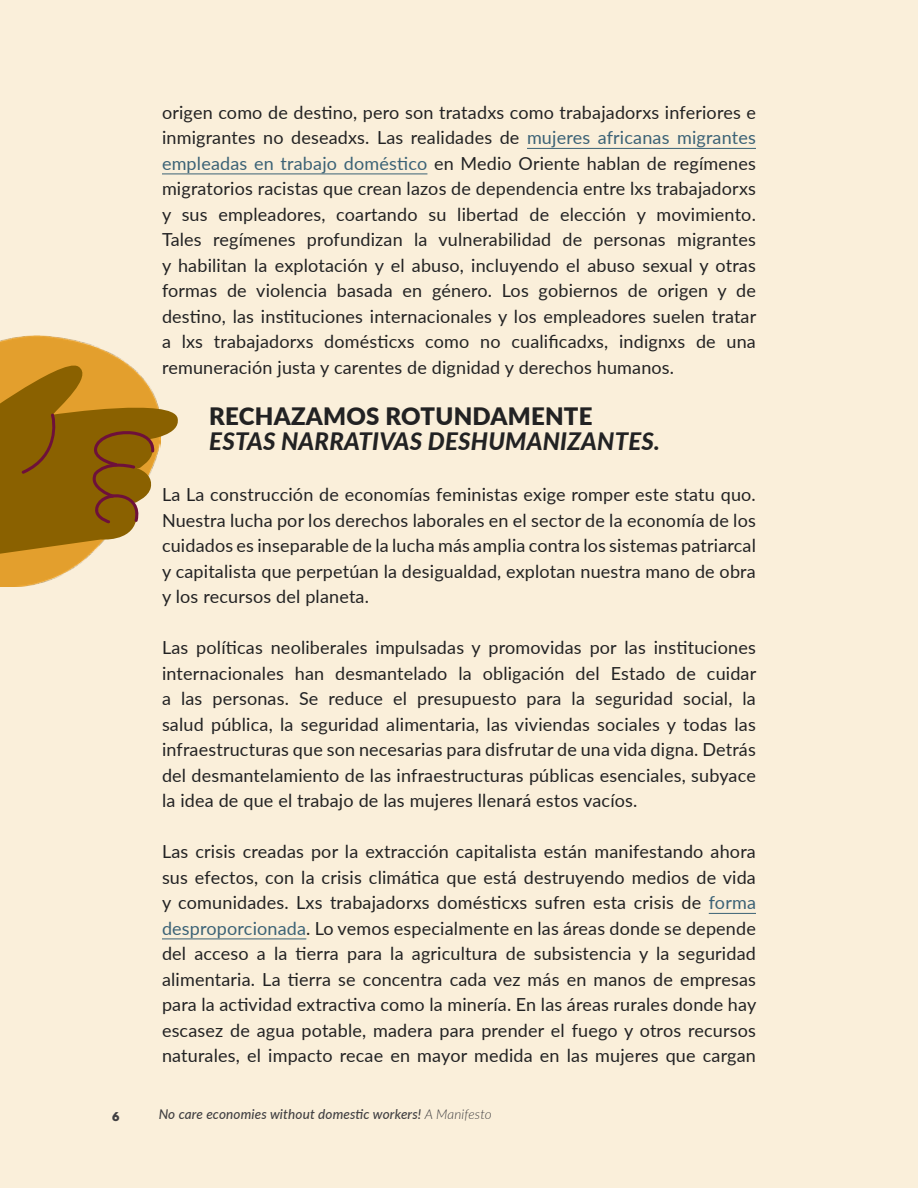
<style>
.page{position:relative;width:918px;height:1188px;background:#faefda}
.page>*{position:absolute;margin:0;border:0;box-sizing:border-box;transform-origin:0 0}
.t1{font:italic 800 24px "Lato";letter-spacing:.01em;color:#222223}
.t2{font:900 24px "Lato";letter-spacing:.01em;color:#222223}
.t3{font:18px/25.5px "Lato";letter-spacing:.01em;color:#222223;text-align:justify}
.t4{font:italic 500 13.5px "Lato";letter-spacing:.01em;color:#414042}
.t5{font:100 13.5px "League Spartan";color:#414042}
.s1{color:#3b6276}
.s2{font-weight:300}
</style>
<div class="page">
<hr style="left:527px;top:148px;width:229px;height:1px;background:#3b6276">
<hr style="left:162px;top:174px;width:265px;height:1px;background:#3b6276">
<hr style="left:709px;top:913px;width:47px;height:1px;background:#3b6276">
<hr style="left:162px;top:939px;width:144px;height:1px;background:#3b6276">
<img style="left:0;top:335px;width:116px;height:251px">
<svg style="left:0;top:356px;width:178px;height:199px"></svg>
<p class="t3" style="left:162px;top:99px;width:596px">origen como de destino, pero son tratadxs como trabajadorxs inferiores e inmigrantes no deseadxs. Las realidades de <span class="s1">mujeres africanas migrantes empleadas en trabajo doméstico</span> en Medio Oriente hablan de regímenes migratorios racistas que crean lazos de dependencia entre lxs trabajadorxs y sus empleadores, coartando su libertad de elección y movimiento.<br>Tales regímenes profundizan la vulnerabilidad de personas migrantes y habilitan la explotación y el abuso, incluyendo el abuso sexual y otras formas de violencia basada en género. Los gobiernos de origen y de destino, las instituciones internacionales y los empleadores suelen tratar a lxs trabajadorxs domésticxs como no cualificadxs, indignxs de una remuneración justa y carentes de dignidad y derechos humanos.</p>
<h1 class="t2" style="left:209px;top:398px;width:385px">RECHAZAMOS ROTUNDAMENTE</h1>
<h1 class="t1" style="left:209px;top:424px;width:452px">ESTAS NARRATIVAS DESHUMANIZANTES.</h1>
<p class="t3" style="left:162px;top:481px;width:595px">La La construcción de economías feministas exige romper este statu quo.<br>Nuestra lucha por los derechos laborales en el sector de la economía de los cuidados es inseparable de la lucha más amplia contra los sistemas patriarcal y capitalista que perpetúan la desigualdad, explotan nuestra mano de obra y los recursos del planeta.</p>
<p class="t3" style="left:162px;top:634px;width:596px">Las políticas neoliberales impulsadas y promovidas por las instituciones internacionales han desmantelado la obligación del Estado de cuidar a las personas. Se reduce el presupuesto para la seguridad social, la salud pública, la seguridad alimentaria, las viviendas sociales y todas las infraestructuras que son necesarias para disfrutar de una vida digna. Detrás del desmantelamiento de las infraestructuras públicas esenciales, subyace la idea de que el trabajo de las mujeres llenará estos vacíos.</p>
<p class="t3" style="left:162px;top:838px;width:596px">Las crisis creadas por la extracción capitalista están manifestando ahora sus efectos, con la crisis climática que está destruyendo medios de vida y comunidades. Lxs trabajadorxs domésticxs sufren esta crisis de <span class="s1">forma desproporcionada</span>. Lo vemos especialmente en las áreas donde se depende del acceso a la tierra para la agricultura de subsistencia y la seguridad alimentaria. La tierra se concentra cada vez más en manos de empresas para la actividad extractiva como la minería. En las áreas rurales donde hay escasez de agua potable, madera para prender el fuego y otros recursos naturales, el impacto recae en mayor medida en las mujeres que cargan</p>
<p class="t5" style="left:112px;top:1106px;width:9px">6</p>
<p class="t4" style="left:159px;top:1105px;width:335px">No care economies without domestic workers! <span class="s2">A Manifesto</span></p>
</div>
